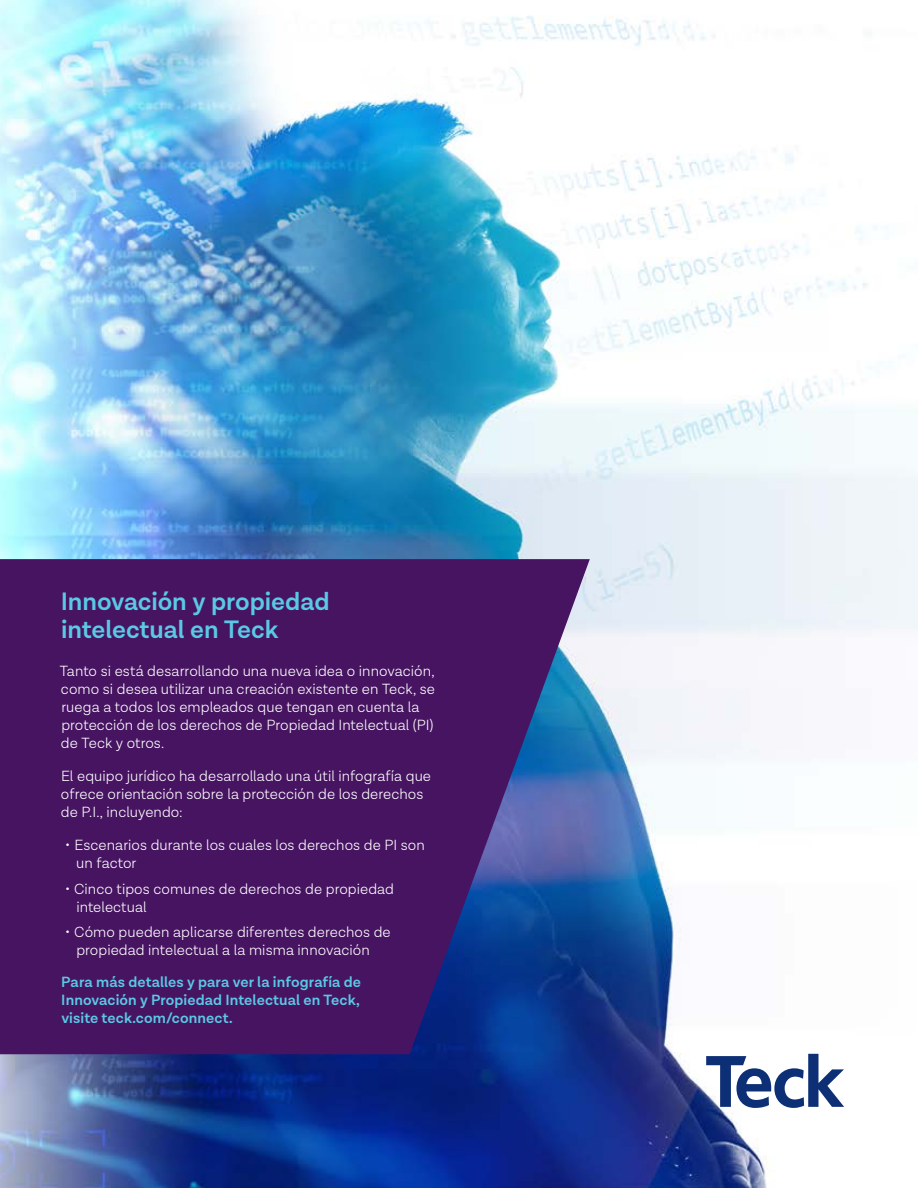
<style>
.page{position:relative;width:918px;height:1188px;background:#fff}
.page>*{position:absolute;margin:0;border:0;box-sizing:border-box;transform-origin:0 0}
.t1{font:600 25.5px/28px "Lota Grotesque";color:#5ac9e4}
.t2{font:300 15px/18px "Lota Grotesque";letter-spacing:.005em;color:#fff}
.t3{font:600 15px/18px "Lota Grotesque";letter-spacing:.01em;color:#5ac9e4;text-align:justify}
</style>
<div class="page">
<img style="left:0;top:0;width:918px;height:1188px">
<svg style="left:0;top:559px;width:590px;height:495px;background:#421e6b"></svg>
<svg style="left:706px;top:1054px;width:138px;height:54px"></svg>
<h1 class="t1" style="left:61px;top:588px;width:271px">Innovación y propiedad intelectual en Teck</h1>
<p class="t2" style="left:60px;top:663px;width:377px">Tanto si está desarrollando una nueva idea o innovación, como si desea utilizar una creación existente en Teck, se ruega a todos los empleados que tengan en cuenta la protección de los derechos de Propiedad Intelectual (PI) de Teck y otros.</p>
<p class="t2" style="left:61px;top:768px;width:372px">El equipo jurídico ha desarrollado una útil infografía que ofrece orientación sobre la protección de los derechos de P.I., incluyendo:</p>
<p class="t2" style="left:76px;top:837px;width:350px;text-indent:-11px">• Escenarios durante los cuales los derechos de PI son un factor</p>
<p class="t2" style="left:76px;top:880px;width:319px;text-indent:-11px">• Cinco tipos comunes de derechos de propiedad intelectual</p>
<p class="t2" style="left:76px;top:924px;width:316px;text-indent:-11px">• Cómo pueden aplicarse diferentes derechos de propiedad intelectual a la misma innovación</p>
<p class="t3" style="left:61px;top:973px;width:301px">Para más detalles y para ver la infografía de Innovación y Propiedad Intelectual en Teck, visite teck.com/connect.</p>
</div>
